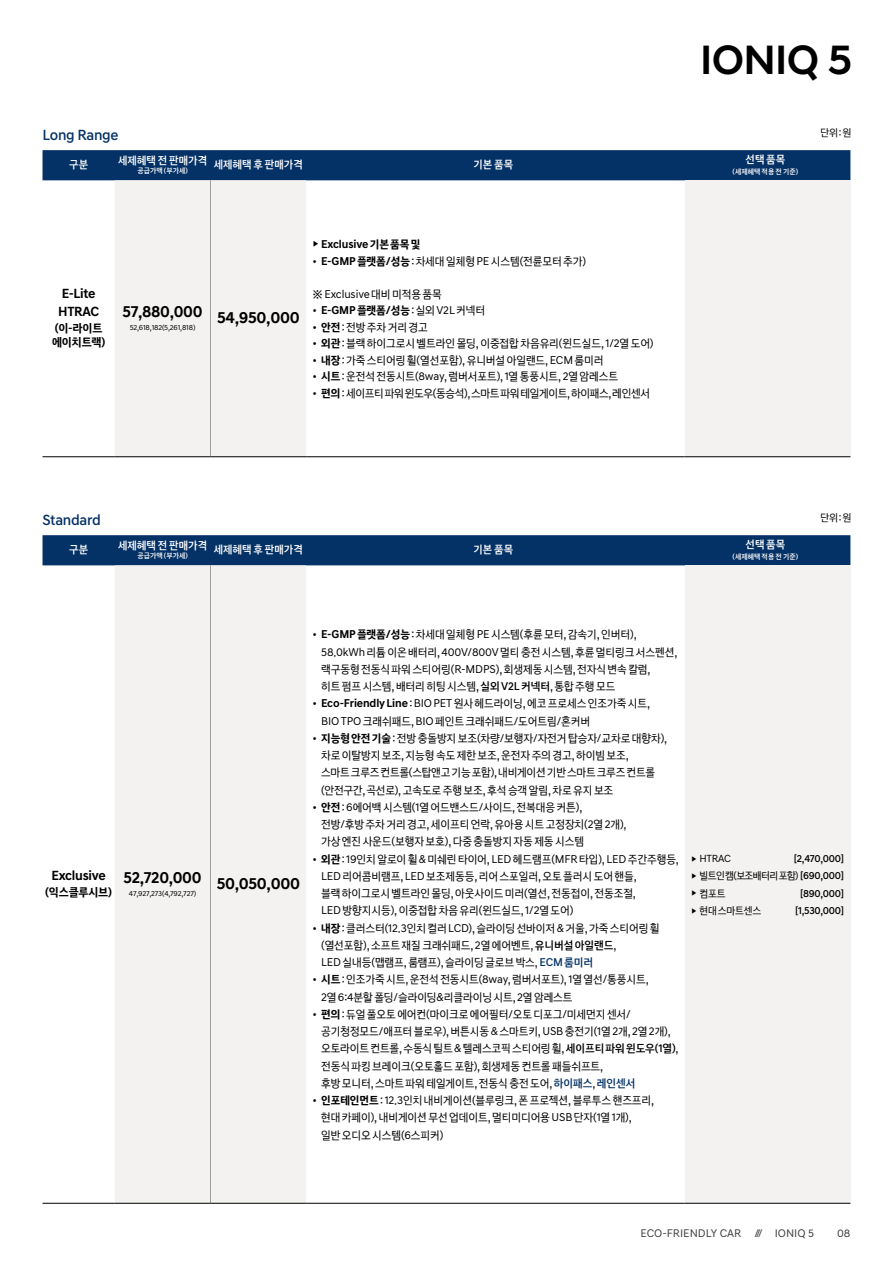
<style>
.page{position:relative;width:893px;height:1263px;background:#fff}
.page>*{position:absolute;margin:0;border:0;box-sizing:border-box;transform-origin:0 0}
.t1{font:500 41.7px "Hyundai Sans Head";color:#000}
.t2{font:16.5px "Hyundai Sans Text KROTF Bold";letter-spacing:-.02em;color:#000}
.t3{font:15px "Hyundai Sans Text KROTF Medium";letter-spacing:-.02em;color:#053266}
.t4{font:13.5px/17.7px "Hyundai Sans Text KROTF Bold";letter-spacing:-.02em;color:#000}
.t5{font:12px/13.5px "Hyundai Sans Text KROTF Bold";letter-spacing:-.02em;color:#000}
.t6{font:11.55px/17.2px "Hyundai Sans Text KROTF Regular";letter-spacing:-.01em;color:#000}
.t7{font:11.55px "Hyundai Sans Text KROTF Regular";letter-spacing:-.035em;color:#000}
.t8{font:11.55px "Hyundai Sans Text KROTF Bold";letter-spacing:-.01em;color:#000}
.t9{font:11.25px "Hyundai Sans Text KROTF Medium";letter-spacing:.005em;color:#fff}
.t10{font:11.25px "Hyundai Sans Text KROTF Regular";color:#3c3c3b}
.t11{font:10.5px "Hyundai Sans Text KROTF Medium";letter-spacing:-.025em;color:#000}
.t12{font:10.5px/17.2px "Hyundai Sans Text KROTF Regular";letter-spacing:-.055em;color:#000}
.t13{font:10.5px "Hyundai Sans Text KROTF Regular";letter-spacing:-.025em;color:#000}
.t14{font:7.5px "Hyundai Sans Text KROTF Regular";letter-spacing:-.025em;color:#000}
.t15{font:7.5px "Hyundai Sans Text KROTF Medium";letter-spacing:.005em;color:#fff}
.s1{font-family:"Hyundai Sans Text KROTF Bold"}
.s2{font-family:"Hyundai Sans Text KROTF Regular"}
.s3{font-family:"Hyundai Sans Text KROTF Medium"}
.s4{font-family:"Hyundai Sans Text KROTF Medium";color:#053266}
.s5{font-size:6.75px}
</style>
<div class="page">
<div style="left:43px;top:535px;width:807px;height:30px;background:#053266"></div>
<div style="left:115px;top:565px;width:191px;height:638px;background:#f4f2f0"></div>
<div style="left:685px;top:565px;width:165px;height:638px;background:#f4f2f0"></div>
<hr style="left:210px;top:565px;width:1px;height:638px;background:#9d9d9c">
<hr style="left:43px;top:1203px;width:72px;height:1px;background:#000">
<hr style="left:115px;top:1203px;width:95px;height:1px;background:#000">
<hr style="left:210px;top:1203px;width:96px;height:1px;background:#000">
<hr style="left:306px;top:1203px;width:379px;height:1px;background:#000">
<hr style="left:685px;top:1203px;width:165px;height:1px;background:#000">
<div style="left:43px;top:150px;width:807px;height:30px;background:#053266"></div>
<div style="left:115px;top:180px;width:191px;height:276px;background:#f4f2f0"></div>
<div style="left:685px;top:180px;width:165px;height:277px;background:#f4f2f0"></div>
<hr style="left:210px;top:180px;width:1px;height:277px;background:#9d9d9c">
<hr style="left:43px;top:456px;width:72px;height:1px;background:#000">
<hr style="left:115px;top:456px;width:95px;height:1px;background:#000">
<hr style="left:210px;top:456px;width:96px;height:1px;background:#000">
<hr style="left:306px;top:456px;width:379px;height:1px;background:#000">
<hr style="left:685px;top:456px;width:165px;height:1px;background:#000">
<h1 class="t1" style="left:700px;top:44px;width:153px">IONIQ 5</h1>
<p class="t3" style="left:43px;top:125px;width:78px">Long Range</p>
<p class="t13" style="left:820px;top:126px;width:32px">단위 : 원</p>
<p class="t9" style="left:69px;top:157px;width:21px">구분</p>
<p class="t9" style="left:118px;top:153px;width:91px">세제혜택 전 판매가격</p>
<p class="t15" style="left:137px;top:166px;width:52px">공급가액 (부가세)</p>
<p class="t9" style="left:214px;top:157px;width:91px">세제혜택 후 판매가격</p>
<p class="t9" style="left:473px;top:157px;width:41px">기본 품목</p>
<p class="t9" style="left:745px;top:153px;width:41px">선택 품목</p>
<p class="t15" style="left:733px;top:167px;width:67px">(세제혜택 적용 전 기준)</p>
<p class="t4" style="left:58px;top:285px;width:43px">E-Lite<br>HTRAC</p>
<p class="t5" style="left:52px;top:322px;width:55px">(이-라이트 에이치트랙)</p>
<h2 class="t2" style="left:123px;top:302px;width:81px">57,880,000</h2>
<p class="t14" style="left:130px;top:323px;width:67px">52,618,182(5,261,818)</p>
<h2 class="t2" style="left:217px;top:307px;width:84px">54,950,000</h2>
<p class="t8" style="left:313px;top:237px;width:110px"><sup>▶</sup> Exclusive 기본 품목 및</p>
<p class="t6" style="left:313px;top:252px;width:275px">• <span class="s1">E-GMP 플랫폼/성능</span> : 차세대 일체형 PE 시스템(전륜모터 추가)</p>
<p class="t6" style="left:313px;top:285px;width:131px">※ Exclusive 대비 미적용 품목</p>
<p class="t8" style="left:313px;top:303px;width:174px"><span class="s2">•</span> E-GMP 플랫폼/성능 <span class="s2">: 실외 V2L 커넥터</span></p>
<p class="t6" style="left:312px;top:318px;width:117px">• <span class="s1">안전</span> : 전방 주차 거리 경고</p>
<p class="t6" style="left:312px;top:335px;width:343px">• <span class="s1">외관</span> : 블랙 하이그로시 벨트라인 몰딩, 이중접합 차음유리(윈드실드, 1/2열 도어)</p>
<p class="t6" style="left:312px;top:351px;width:293px">• <span class="s1">내장</span> : 가죽 스티어링 휠(열선포함), 유니버설 아일랜드, ECM 룸미러</p>
<p class="t6" style="left:312px;top:368px;width:307px">• <span class="s1">시트</span> : 운전석 전동시트(8way, 럼버서포트), 1열 통풍시트, 2열 암레스트</p>
<p class="t7" style="left:312px;top:386px;width:339px">• <span class="s1">편의</span> : 세이프티 파워 윈도우(동승석), 스마트 파워 테일게이트, 하이패스, 레인센서</p>
<p class="t3" style="left:43px;top:510px;width:60px">Standard</p>
<p class="t9" style="left:214px;top:542px;width:91px">세제혜택 후 판매가격</p>
<p class="t9" style="left:473px;top:542px;width:41px">기본 품목</p>
<p class="t9" style="left:745px;top:538px;width:41px">선택 품목</p>
<p class="t15" style="left:733px;top:552px;width:67px">(세제혜택 적용 전 기준)</p>
<p class="t9" style="left:69px;top:542px;width:21px">구분</p>
<p class="t9" style="left:118px;top:538px;width:91px">세제혜택 전 판매가격</p>
<p class="t15" style="left:137px;top:551px;width:52px">공급가액 (부가세)</p>
<p class="t13" style="left:820px;top:511px;width:32px">단위 : 원</p>
<p class="t4" style="left:52px;top:866px;width:56px">Exclusive</p>
<p class="t5" style="left:45px;top:885px;width:68px">(익스클루시브)</p>
<h2 class="t2" style="left:124px;top:867px;width:79px">52,720,000</h2>
<p class="t14" style="left:129px;top:889px;width:173px">47,927,273(4,792,727) <sup>50,050,000</sup></p>
<p class="t6" style="left:321px;top:626px;width:358px;text-indent:-9px">• <span class="s1">E-GMP 플랫폼/성능</span> : 차세대 일체형 PE 시스템(후륜 모터, 감속기, 인버터), 58.0kWh 리튬 이온 배터리, 400V/800V 멀티 충전 시스템, 후륜 멀티링크 서스펜션, 랙구동형 전동식 파워 스티어링(R-MDPS), 회생제동 시스템, 전자식 변속 칼럼,<br>히트 펌프 시스템, 배터리 히팅 시스템, <span class="s3">실외 V2L 커넥터</span>, 통합 주행 모드</p>
<p class="t6" style="left:321px;top:695px;width:331px;text-indent:-9px">• <span class="s1">Eco-Friendly Line</span> : BIO PET 원사 헤드라이닝, 에코 프로세스 인조가죽 시트,<br>BIO TPO 크래쉬패드, BIO 페인트 크래쉬패드/도어트림/혼커버</p>
<p class="t6" style="left:321px;top:729px;width:348px;text-indent:-9px">• <span class="s1">지능형 안전 기술</span> : 전방 충돌방지 보조(차량/보행자/자전거 탑승자/교차로 대향차), 차로 이탈방지 보조, 지능형 속도 제한 보조, 운전자 주의 경고, 하이빔 보조,<br>스마트 크루즈 컨트롤(스탑앤고 기능 포함), 내비게이션 기반 스마트 크루즈 컨트롤 (안전구간, 곡선로), 고속도로 주행 보조, 후석 승객 알림, 차로 유지 보조</p>
<p class="t6" style="left:321px;top:798px;width:307px;text-indent:-9px">• <span class="s1">안전</span> : 6에어백 시스템(1열 어드밴스드/사이드, 전복대응 커튼), 전방/후방 주차 거리 경고, 세이프티 언락, 유아용 시트 고정장치(2열 2개), 가상 엔진 사운드(보행자 보호), 다중 충돌방지 자동 제동 시스템</p>
<p class="t6" style="left:321px;top:850px;width:359px;text-indent:-9px">• <span class="s1">외관</span> : 19인치 알로이 휠 &amp; 미쉐린 타이어, LED 헤드램프(MFR 타입), LED 주간주행등, LED 리어콤비램프, LED 보조제동등, 리어 스포일러, 오토 플러시 도어 핸들,<br>블랙 하이그로시 벨트라인 몰딩, 아웃사이드 미러(열선, 전동접이, 전동조절,<br>LED 방향지시등), 이중접합 차음 유리(윈드실드, 1/2열 도어)</p>
<p class="t6" style="left:321px;top:919px;width:340px;text-indent:-9px">• <span class="s1">내장</span> : 클러스터(12.3인치 컬러 LCD), 슬라이딩 선바이저 &amp; 거울, 가죽 스티어링 휠 (열선포함), 소프트 재질 크래쉬패드, 2열 에어벤트, <span class="s3">유니버설 아일랜드</span>,<br>LED 실내등(맵램프, 룸램프), 슬라이딩 글로브 박스, <span class="s4">ECM 룸미러</span></p>
<p class="t6" style="left:321px;top:971px;width:329px;text-indent:-9px">• <span class="s1">시트</span> : 인조가죽 시트, 운전석 전동시트(8way, 럼버서포트), 1열 열선/통풍시트,<br>2열 6:4분할 폴딩/슬라이딩&amp;리클라이닝 시트, 2열 암레스트</p>
<p class="t6" style="left:321px;top:1005px;width:359px;text-indent:-9px">• <span class="s1">편의</span> : 듀얼 풀오토 에어컨(마이크로 에어필터/오토 디포그/미세먼지 센서/ 공기청정모드/애프터 블로우), 버튼시동 &amp; 스마트키, USB 충전기(1열 2개, 2열 2개), 오토라이트 컨트롤, 수동식 틸트 &amp; 텔레스코픽 스티어링 휠, <span class="s3">세이프티 파워 윈도우(1열)</span>, 전동식 파킹 브레이크(오토홀드 포함), 회생제동 컨트롤 패들쉬프트,<br>후방 모니터, 스마트 파워 테일게이트, 전동식 충전 도어, <span class="s4">하이패스</span>, <span class="s4">레인센서</span></p>
<p class="t6" style="left:321px;top:1091px;width:335px;text-indent:-9px">• <span class="s1">인포테인먼트</span> : 12.3인치 내비게이션(블루링크, 폰 프로젝션, 블루투스 핸즈프리, 현대 카페이), 내비게이션 무선 업데이트, 멀티미디어용 USB 단자(1열 1개),<br>일반 오디오 시스템(6스피커)</p>
<p class="t13" style="left:691px;top:852px;width:42px"><span class="s5">▶</span> HTRAC</p>
<p class="t11" style="left:794px;top:852px;width:52px">[2,470,000]</p>
<p class="t12" style="left:691px;top:867px;width:155px"><span class="s5">▶</span> 빌트인 캠(보조배터리 포함) <span class="s3">[690,000] </span><span class="s5">▶</span> 컴포트</p>
<p class="t11" style="left:800px;top:887px;width:45px">[890,000]</p>
<p class="t13" style="left:691px;top:904px;width:72px"><span class="s5">▶</span> 현대 스마트센스</p>
<p class="t11" style="left:795px;top:904px;width:51px">[1,530,000]</p>
<p class="t10" style="left:640px;top:1226px;width:175px">ECO-FRIENDLY CAR /// IONIQ 5</p>
<p class="t10" style="left:837px;top:1226px;width:15px">08</p>
</div>
